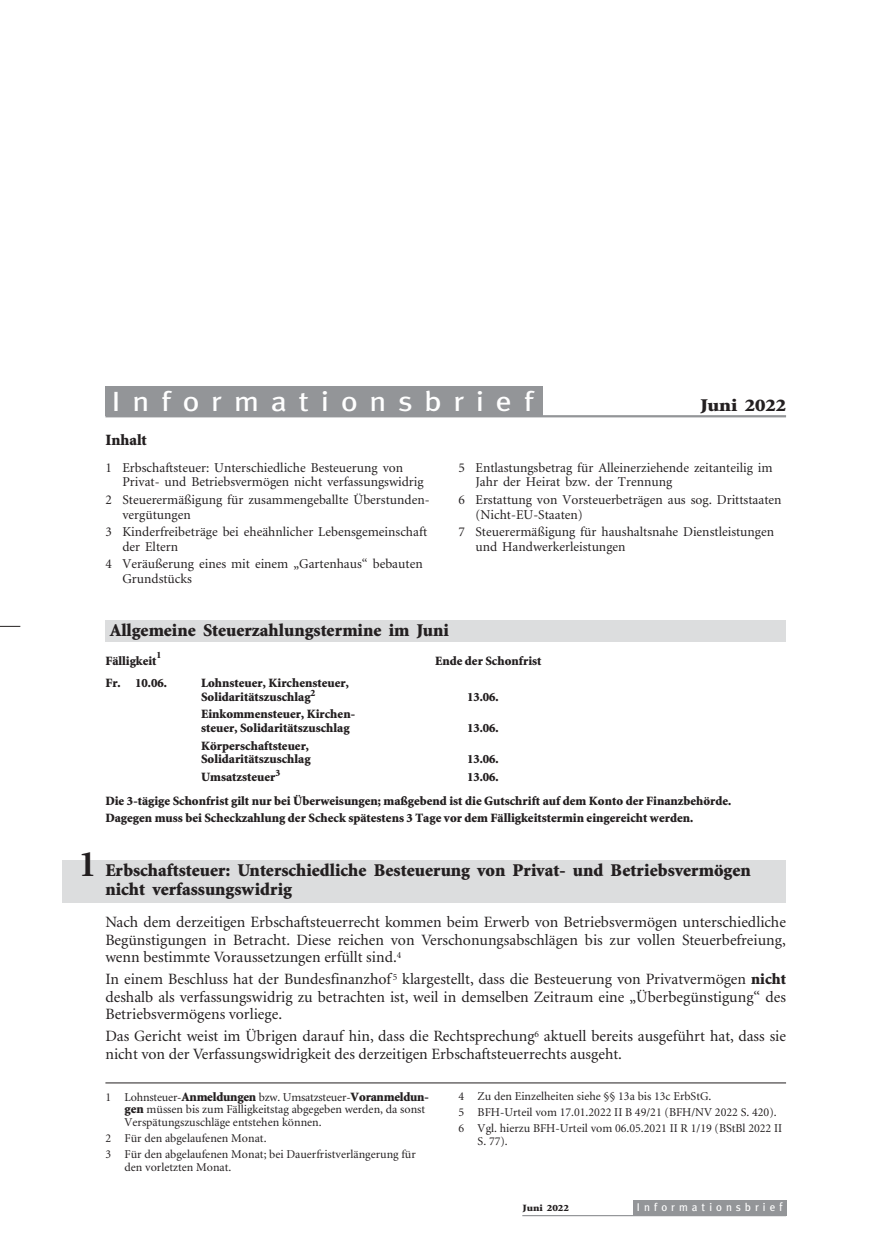
<style>
.page{position:relative;width:883px;height:1257px;background:#fff}
.page>*{position:absolute;margin:0;border:0;box-sizing:border-box;transform-origin:0 0}
.t1{font:27.75px "Meta";letter-spacing:.375em;color:#fff;scale:1.15 1}
.t2{font:900 18px/19.2px "Minion";color:#231f20}
.t3{font:900 18px "Minion";color:#231f20;scale:1.15 1}
.t4{font:15.75px/17.4px "Minion";color:#231f20;text-align:justify}
.t5{font:900 15.75px "Minion";color:#231f20}
.t6{font:13.5px/14.2px "Minion";color:#231f20}
.t7{font:900 12.75px/13.5px "Minion";color:#231f20}
.t8{font:12px/15.9px "Minion";color:#231f20}
.t9{font:11.25px "Meta";letter-spacing:.36em;color:#fff}
.t10{font:900 9.75px "Minion";color:#231f20}
.t11{font:900 9.6px "Minion";color:#231f20;scale:1.15 1}
.s1{font-weight:700;font-size:37.5px}
.s2{font-weight:900}
.s3{font-weight:900;font-size:12.75px}
.s4{font-size:12px}
</style>
<div class="page">
<div style="left:633px;top:1199px;width:153px;height:16px;background:#939598"></div>
<hr style="left:522px;top:1215px;width:264px;height:1px;background:#939598">
<hr style="left:105px;top:1082px;width:681px;height:1px;background:#231f20">
<div style="left:105px;top:620px;width:681px;height:21px;background:#dcddde"></div>
<div style="left:63px;top:860px;width:723px;height:42px;background:#dcddde"></div>
<div style="left:105px;top:386px;width:437px;height:30px;background:#939598"></div>
<hr style="left:105px;top:415px;width:681px;height:2px;background:#939598">
<svg style="left:0;top:626px;width:20px;height:1px"></svg>
<h1 class="t1" style="left:112px;top:385px;width:368px">Informationsbrief</h1>
<p class="t3" style="left:700px;top:398px;width:76px">Juni 2022</p>
<p class="t5" style="left:105px;top:434px;width:43px">Inhalt</p>
<p class="t6" style="left:122px;top:462px;width:303px;text-indent:-17px">1 Erbschaftsteuer: Unterschiedliche Besteuerung von<br>Privat- und Betriebsvermögen nicht verfassungswidrig</p>
<p class="t6" style="left:122px;top:494px;width:309px;text-indent:-17px">2 Steuerermäßigung für zusammengeballte Überstunden&shy;vergütungen</p>
<p class="t6" style="left:122px;top:526px;width:306px;text-indent:-17px">3 Kinderfreibeträge bei eheähnlicher Lebensgemeinschaft der Eltern</p>
<p class="t6" style="left:122px;top:558px;width:302px;text-indent:-17px">4 Veräußerung eines mit einem „Gartenhaus“ bebauten<br>Grundstücks</p>
<p class="t6" style="left:475px;top:462px;width:298px;text-indent:-17px">5 Entlastungsbetrag für Alleinerziehende zeitanteilig im<br>Jahr der Heirat bzw. der Trennung</p>
<p class="t6" style="left:475px;top:494px;width:307px;text-indent:-17px">6 Erstattung von Vorsteuerbeträgen aus sog. Drittstaaten (Nicht-EU-Staaten)</p>
<p class="t6" style="left:475px;top:526px;width:300px;text-indent:-17px">7 Steuerermäßigung für haushaltsnahe Dienstleistungen und Handwerkerleistungen</p>
<p class="t2" style="left:110px;top:622px;width:341px">Allgemeine Steuerzahlungstermine im Juni</p>
<p class="t10" style="left:157px;top:651px;width:6px">1</p>
<p class="t7" style="left:105px;top:655px;width:53px">Fälligkeit</p>
<p class="t7" style="left:105px;top:677px;width:63px">Fr. 10.06.</p>
<p class="t7" style="left:201px;top:677px;width:149px">Lohnsteuer, Kirchensteuer,<br>Solidaritätszuschlag<sup>2</sup></p>
<p class="t7" style="left:201px;top:708px;width:155px">Einkommensteuer, Kirchen&shy;steuer, Solidaritätszuschlag</p>
<p class="t7" style="left:201px;top:740px;width:111px">Körperschaftsteuer,<br>Solidaritätszuschlag</p>
<p class="t7" style="left:435px;top:655px;width:108px">Ende der Schonfrist</p>
<p class="t7" style="left:467px;top:691px;width:33px">13.06.</p>
<p class="t7" style="left:467px;top:722px;width:33px">13.06.</p>
<p class="t7" style="left:467px;top:753px;width:33px">13.06.</p>
<p class="t7" style="left:201px;top:771px;width:81px">Umsatzsteuer<sup>3</sup></p>
<p class="t7" style="left:105px;top:766px;width:627px;line-height:24.2px;text-indent:361px">13.06.<br>Die 3-tägige Schonfrist gilt nur bei Überweisungen; maßgebend ist die Gutschrift auf dem Konto der Finanzbehörde.</p>
<p class="t7" style="left:105px;top:812px;width:589px">Dagegen muss bei Scheckzahlung der Scheck spätestens 3 Tage vor dem Fälligkeitstermin eingereicht werden.</p>
<p class="t2" style="left:105px;top:862px;width:647px;text-indent:-27px"><span class="s1">1</span> Erbschaftsteuer: Unterschiedliche Besteuerung von Privat- und Betriebsvermögen nicht verfassungswidrig</p>
<p class="t4" style="left:105px;top:914px;width:682px">Nach dem derzeitigen Erbschaftsteuerrecht kommen beim Erwerb von Betriebsvermögen unterschiedliche Begünstigungen in Betracht. Diese reichen von Verschonungsabschlägen bis zur vollen Steuerbefreiung, wenn bestimmte Voraussetzungen erfüllt sind.<sup>4</sup></p>
<p class="t4" style="left:105px;top:971px;width:682px">In einem Beschluss hat der Bundesfinanzhof <sup>5</sup> klargestellt, dass die Besteuerung von Privatvermögen <span class="s2">nicht </span>deshalb als verfassungswidrig zu betrachten ist, weil in demselben Zeitraum eine „Überbegünstigung“ des Betriebsvermögens vorliege.</p>
<p class="t4" style="left:105px;top:1028px;width:682px">Das Gericht weist im Übrigen darauf hin, dass die Rechtsprechung<sup>6</sup> aktuell bereits ausgeführt hat, dass sie nicht von der Verfassungswidrigkeit des derzeitigen Erbschaftsteuerrechts ausgeht.</p>
<p class="t8" style="left:125px;top:1091px;width:306px;line-height:12.8px;text-indent:-19px">1 Lohnsteuer-<span class="s3">Anmeldungen</span> bzw. Umsatzsteuer-<span class="s3">Voranmeldun&shy;gen</span> müssen bis zum Fälligkeitstag abgegeben werden, da sonst<br>Verspätungszuschläge entstehen können.</p>
<p class="t8" style="left:105px;top:1131px;width:312px">2 Für den abgelaufenen Monat.<br>3 Für den abgelaufenen Monat; bei Dauerfristverlängerung für</p>
<p class="t8" style="left:125px;top:1160px;width:108px">den vorletzten Monat.</p>
<p class="t8" style="left:458px;top:1089px;width:325px">4 Zu den Einzelheiten siehe §§ 13a bis 13c ErbStG.<br>5 BFH-Urteil vom 17.01.2022 II B 49/21 (BFH/NV 2022 S. 420).<br>6 Vgl. hierzu BFH-Urteil vom 06.05.2021 II R 1/19 (BStBl 2022 II</p>
<p class="t8" style="left:477px;top:1134px;width:32px">S. 77).</p>
<p class="t11" style="left:522px;top:1204px;width:42px">Juni 2022</p>
<p class="t9" style="left:637px;top:1200px;width:147px">Informationsbrie<span class="s4">f</span></p>
</div>
